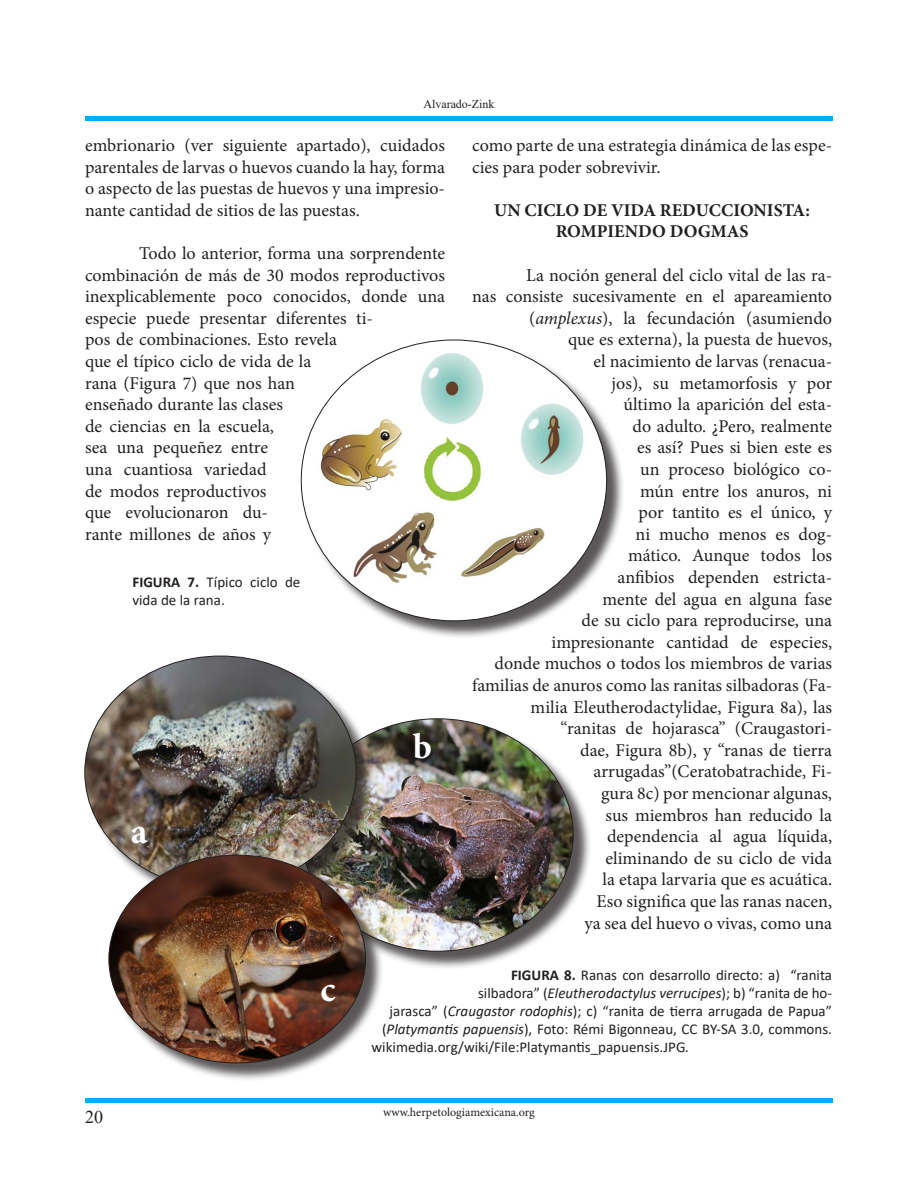
<style>
.page{position:relative;width:918px;height:1188px;background:#fff}
.page>*{position:absolute;margin:0;border:0;box-sizing:border-box;transform-origin:0 0}
.t1{font:700 36px "Minion Pro";color:#fff}
.t2{font:18px/21.6px "Minion Pro";color:#231f20}
.t3{font:700 18px "Minion Pro";color:#231f20}
.t4{font:18px "Times New Roman";color:#231f20}
.t5{font:15px/18px "Calibri";color:#231f20}
.t6{font:12px "Minion Pro";color:#231f20}
.t7{font:12px "Times New Roman";color:#231f20}
.s1{font-style:italic}
.s2{font-weight:700}
</style>
<div class="page">
<div style="left:85px;top:1098px;width:748px;height:5px;background:#00b0f0"></div>
<div style="left:85px;top:116px;width:748px;height:5px;background:#00b0f0"></div>
<div style="left:303px;top:342px;width:322px;height:298px;background:#231f20;opacity:.75"></div>
<img style="left:301px;top:340px;width:306px;height:281px">
<div style="left:304px;top:721px;width:288px;height:249px;background:#231f20;opacity:.75"></div>
<img style="left:375px;top:719px;width:198px;height:232px">
<div style="left:87px;top:658px;width:288px;height:250px;background:#231f20;opacity:.75"></div>
<img style="left:85px;top:656px;width:271px;height:233px">
<div style="left:111px;top:857px;width:273px;height:225px;background:#231f20;opacity:.75"></div>
<img style="left:109px;top:855px;width:257px;height:208px">
<p class="t7" style="left:423px;top:96px;width:73px">Alvarado-Zink</p>
<p class="t2" style="left:85px;top:135px;width:362px;text-align:justify">embrionario (ver siguiente apartado), cuidados parentales de larvas o huevos cuando la hay, forma o aspecto de las puestas de huevos y una impresio&shy;nante cantidad de sitios de las puestas.</p>
<p class="t2" style="left:85px;top:243px;width:362px;text-indent:54px">Todo lo anterior, forma una sorprendente combinación de más de 30 modos reproductivos inexplicablemente poco conocidos, donde una especie puede presentar diferentes ti-<br>pos de combinaciones. Esto revela<br>que el típico ciclo de vida de la<br>rana (Figura 7) que nos han<br>enseñado durante las clases<br>de ciencias en la escuela,<br>sea una pequeñez entre<br>una cuantiosa variedad<br>de modos reproductivos<br>que evolucionaron du-<br>rante millones de años y</p>
<p class="t2" style="left:472px;top:135px;width:362px">como parte de una estrategia dinámica de las espe&shy;cies para poder sobrevivir.</p>
<p class="t3" style="left:494px;top:197px;width:317px">UN CICLO DE VIDA REDUCCIONISTA:</p>
<p class="t3" style="left:556px;top:219px;width:194px">ROMPIENDO DOGMAS</p>
<p class="t2" style="left:472px;top:264px;width:362px;text-align:right">La noción general del ciclo vital de las ra-<br>nas consiste sucesivamente en el apareamiento (<span class="s1">amplexus</span>), la fecundación (asumiendo<br>que es externa), la puesta de huevos,<br>el nacimiento de larvas (renacua-<br>jos), su metamorfosis y por<br>último la aparición del esta-<br>do adulto. ¿Pero, realmente<br>es así? Pues si bien este es<br>un proceso biológico co-<br>mún entre los anuros, ni<br>por tantito es el único, y<br>ni mucho menos es dog-<br>mático. Aunque todos los<br>anfibios dependen estricta-<br>mente del agua en alguna fase<br>de su ciclo para reproducirse, una<br>impresionante cantidad de especies,<br>donde muchos o todos los miembros de varias familias de anuros como las ranitas silbadoras (Fa&shy;milia Eleutherodactylidae, Figura 8a), las “ranitas de hojarasca” (Craugastori-<br>dae, Figura 8b), y “ranas de tierra arrugadas”(Ceratobatrachide, Fi-<br>gura 8c) por mencionar algunas,<br>sus miembros han reducido la<br>dependencia al agua líquida,<br>eliminando de su ciclo de vida<br>la etapa larvaria que es acuática.<br>Eso significa que las ranas nacen,<br>ya sea del huevo o vivas, como una</p>
<p class="t5" style="left:132px;top:573px;width:170px"><span class="s2">FIGURA 7.</span> Típico ciclo de vida de la rana.</p>
<p class="t1" style="left:413px;top:721px;width:21px">b</p>
<p class="t1" style="left:131px;top:806px;width:18px">a</p>
<p class="t1" style="left:320px;top:964px;width:17px">c</p>
<p class="t5" style="left:511px;top:965px;width:323px"><span class="s2">FIGURA 8.</span> Ranas con desarrollo directo: a) “ranita</p>
<p class="t5" style="left:478px;top:983px;width:355px">silbadora” (<span class="s1">Eleutherodactylus verrucipes</span>); b) “ranita de ho-</p>
<p class="t5" style="left:390px;top:1001px;width:444px">jarasca” (<span class="s1">Craugastor rodophis</span>); c) “ranita de tierra arrugada de Papua”</p>
<p class="t5" style="left:382px;top:1019px;width:451px">(<span class="s1">Platymantis papuensis</span>), Foto: Rémi Bigonneau, CC BY-SA 3.0, commons.</p>
<p class="t5" style="left:372px;top:1037px;width:319px">wikimedia.org/wiki/File:Platymantis_papuensis.JPG<span class="s1">.</span></p>
<p class="t4" style="left:85px;top:1104px;width:19px">20</p>
<p class="t6" style="left:383px;top:1104px;width:153px">www.herpetologiamexicana.org</p>
</div>
